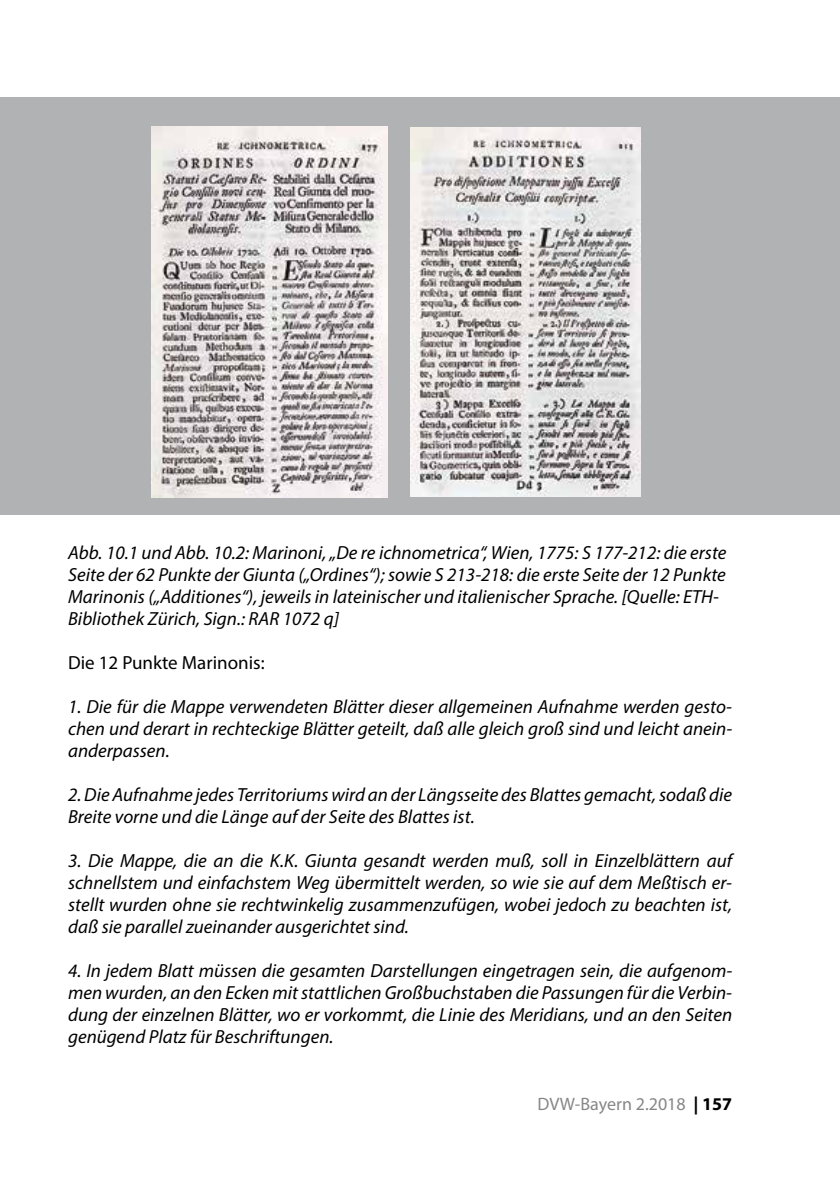
<style>
.page{position:relative;width:840px;height:1191px;background:#fff}
.page>*{position:absolute;margin:0;border:0;box-sizing:border-box;transform-origin:0 0}
.t1{font:italic 19px/22px "Myriad Pro";color:#000;text-align:justify}
.t2{font:19px "Myriad Pro";color:#000}
.t3{font:18px "Myriad Pro";color:#868786}
.s1{font-weight:700;color:#000}
</style>
<div class="page">
<div style="left:0;top:97px;width:839px;height:417px;background:#b1b2b3"></div>
<img style="left:151px;top:127px;width:236px;height:370px">
<img style="left:410px;top:128px;width:230px;height:368px">
<p class="t1" style="left:68px;top:541px;width:659px;text-align:left">Abb. 10.1 und Abb. 10.2: Marinoni, „De re ichnometrica“, Wien, 1775: S 177-212: die erste Seite der 62 Punkte der Giunta („Ordines“); sowie S 213-218: die erste Seite der 12 Punkte Marinonis („Additiones“), jeweils in lateinischer und italienischer Sprache. [Quelle: ETH-Bibliothek Zürich, Sign.: RAR 1072 q]</p>
<p class="t2" style="left:68px;top:650px;width:198px">Die 12 Punkte Marinonis:</p>
<p class="t1" style="left:68px;top:695px;width:665px">1. Die für die Mappe verwendeten Blätter dieser allgemeinen Aufnahme werden gesto&shy;chen und derart in rechteckige Blätter geteilt, daß alle gleich groß sind und leicht anein&shy;anderpassen.</p>
<p class="t1" style="left:68px;top:783px;width:665px">2. Die Aufnahme jedes Territoriums wird an der Längsseite des Blattes gemacht, sodaß die<br>Breite vorne und die Länge auf der Seite des Blattes ist.</p>
<p class="t1" style="left:68px;top:849px;width:665px">3. Die Mappe, die an die K.K. Giunta gesandt werden muß, soll in Einzelblättern auf schnellstem und einfachstem Weg übermittelt werden, so wie sie auf dem Meßtisch er&shy;stellt wurden ohne sie rechtwinkelig zusammenzufügen, wobei jedoch zu beachten ist, daß sie parallel zueinander ausgerichtet sind.</p>
<p class="t1" style="left:68px;top:959px;width:665px">4. In jedem Blatt müssen die gesamten Darstellungen eingetragen sein, die aufgenom&shy;men wurden, an den Ecken mit stattlichen Großbuchstaben die Passungen für die Verbin&shy;dung der einzelnen Blätter, wo er vorkommt, die Linie des Meridians, und an den Seiten genügend Platz für Beschriftungen.</p>
<p class="t3" style="left:537px;top:1093px;width:196px">DVW-Bayern 2.2018 <span class="s1">| 157</span></p>
</div>
